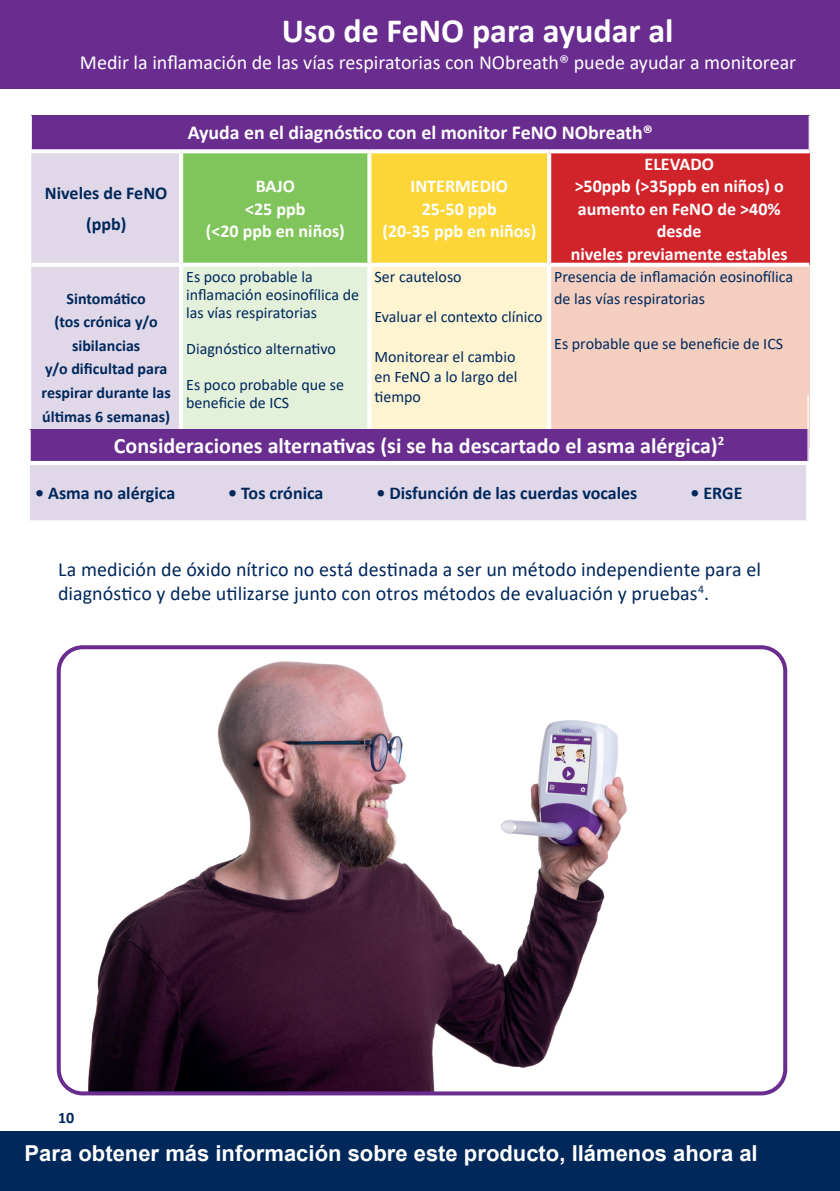
<style>
.page{position:relative;width:840px;height:1191px;background:#fff}
.page>*{position:absolute;margin:0;border:0;box-sizing:border-box;transform-origin:0 0}
.t1{font:700 34px "Calibri";color:#fff}
.t2{font:700 22px "Calibri";color:#fff}
.t3{font:700 22px "Arial";color:#fff}
.t4{font:20px/24px "Calibri";letter-spacing:.005em;color:#00285b}
.t5{font:20px "Calibri";color:#fff}
.t6{font:700 19.8px "Calibri";color:#fff}
.t7{font:700 18px/22.4px "Calibri";color:#fff;text-align:center}
.t8{font:700 18px/30.6px "Calibri";color:#00285b;text-align:center}
.t9{font:16px/18px "Calibri";color:#00285b}
.t10{font:700 16px/23.6px "Calibri";color:#00285b;text-align:center}
</style>
<div class="page">
<div style="left:0;top:1131px;width:839px;height:60px;background:#00285b"></div>
<div style="left:0;top:0;width:839px;height:89px;background:#692c8f"></div>
<div style="left:31px;top:116px;width:777px;height:35px;background:#692c8f"></div>
<div style="left:31px;top:153px;width:148px;height:277px;background:#e0d7e9"></div>
<div style="left:181px;top:151px;width:188px;height:114px;background:#80c55b"></div>
<div style="left:369px;top:151px;width:180px;height:114px;background:#fcd537"></div>
<div style="left:549px;top:151px;width:259px;height:114px;background:#d1232a"></div>
<div style="left:181px;top:265px;width:188px;height:183px;background:#e3f0da"></div>
<div style="left:369px;top:265px;width:180px;height:183px;background:#fef4d2"></div>
<div style="left:549px;top:265px;width:259px;height:183px;background:#f4cfc0"></div>
<hr style="left:31px;top:116px;width:1px;height:33px;background:#fff">
<hr style="left:179px;top:153px;width:4px;height:110px;background:#fff">
<svg style="left:367px;top:153px;width:4px;height:110px"></svg>
<svg style="left:547px;top:153px;width:4px;height:110px"></svg>
<hr style="left:31px;top:263px;width:150px;height:4px;background:#fff">
<hr style="left:181px;top:263px;width:188px;height:4px;background:#fff">
<hr style="left:179px;top:267px;width:4px;height:179px;background:#fff">
<hr style="left:369px;top:263px;width:180px;height:4px;background:#fff">
<svg style="left:367px;top:267px;width:4px;height:163px"></svg>
<svg style="left:549px;top:263px;width:259px;height:4px"></svg>
<hr style="left:547px;top:267px;width:4px;height:179px;background:#fff">
<svg style="left:31px;top:149px;width:150px;height:2px"></svg>
<svg style="left:181px;top:149px;width:188px;height:4px"></svg>
<svg style="left:369px;top:149px;width:180px;height:4px"></svg>
<svg style="left:549px;top:149px;width:260px;height:4px"></svg>
<div style="left:30px;top:430px;width:777px;height:33px;background:#692c8f"></div>
<div style="left:30px;top:463px;width:777px;height:59px;background:#e0d7e9"></div>
<hr style="left:807px;top:395px;width:1px;height:35px;background:#fff">
<hr style="left:29px;top:430px;width:2px;height:31px;background:#fff">
<hr style="left:807px;top:430px;width:1px;height:31px;background:#fff">
<hr style="left:29px;top:461px;width:780px;height:4px;background:#fff">
<svg style="left:806px;top:465px;width:1px;height:55px"></svg>
<hr style="left:30px;top:520px;width:777px;height:2px;background:#f9f8fa">
<img style="left:60px;top:650px;width:567px;height:442px">
<div style="left:57px;top:645px;width:729px;height:450px;border:4px solid #692c8f;border-radius:24px"></div>
<h1 class="t1" style="left:281px;top:7px;width:393px">Uso de FeNO para ayudar al</h1>
<p class="t5" style="left:80px;top:48px;width:717px">Medir la inflamación de las vías respiratorias con NObreath® puede ayudar a monitorear</p>
<p class="t6" style="left:187px;top:118px;width:466px">Ayuda en el diagnóstico con el monitor FeNO NObreath®</p>
<p class="t8" style="left:45px;top:178px;width:124px">Niveles de FeNO (ppb)</p>
<p class="t7" style="left:206px;top:175px;width:140px">BAJO<br>&lt;25 ppb<br>(&lt;20 ppb en niños)</p>
<p class="t7" style="left:382px;top:175px;width:155px">INTERMEDIO<br>25-50 ppb<br>(20-35 ppb en niños)</p>
<p class="t10" style="left:42px;top:286px;width:131px">Sintomático<br>(tos crónica y/o sibilancias<br>y/o dificultad para respirar durante las últimas 6 semanas)</p>
<p class="t9" style="left:186px;top:267px;width:174px">Es poco probable la inflamación eosinofílica de las vías respiratorias</p>
<p class="t9" style="left:186px;top:339px;width:151px">Diagnóstico alternativo</p>
<p class="t9" style="left:186px;top:375px;width:159px">Es poco probable que se beneficie de ICS</p>
<p class="t9" style="left:374px;top:267px;width:89px">Ser cauteloso</p>
<p class="t9" style="left:374px;top:307px;width:170px">Evaluar el contexto clínico</p>
<p class="t9" style="left:374px;top:346px;width:144px;line-height:20px">Monitorear el cambio en FeNO a lo largo del tiempo</p>
<p class="t7" style="left:570px;top:152px;width:218px">ELEVADO<br>&gt;50ppb (&gt;35ppb en niños) o aumento en FeNO de &gt;40% desde<br>niveles previamente estables</p>
<p class="t9" style="left:554px;top:265px;width:240px;line-height:22.4px">Presencia de inflamación eosinofílica de las vías respiratorias</p>
<p class="t9" style="left:554px;top:334px;width:230px">Es probable que se beneficie de ICS</p>
<h2 class="t2" style="left:114px;top:430px;width:611px">Consideraciones alternativas (si se ha descartado el asma alérgica)<sup>2</sup></h2>
<p class="t8" style="left:35px;top:478px;width:141px">• Asma no alérgica</p>
<p class="t8" style="left:228px;top:478px;width:97px">• Tos crónica</p>
<p class="t8" style="left:376px;top:478px;width:262px">• Disfunción de las cuerdas vocales</p>
<p class="t8" style="left:690px;top:478px;width:54px">• ERGE</p>
<p class="t4" style="left:58px;top:557px;width:704px">La medición de óxido nítrico no está destinada a ser un método independiente para el diagnóstico y debe utilizarse junto con otros métodos de evaluación y pruebas<sup>4</sup>.</p>
<p class="t10" style="left:58px;top:1105px;width:18px">10</p>
<h2 class="t3" style="left:25px;top:1137px;width:734px">Para obtener más información sobre este producto, llámenos ahora al</h2>
</div>
